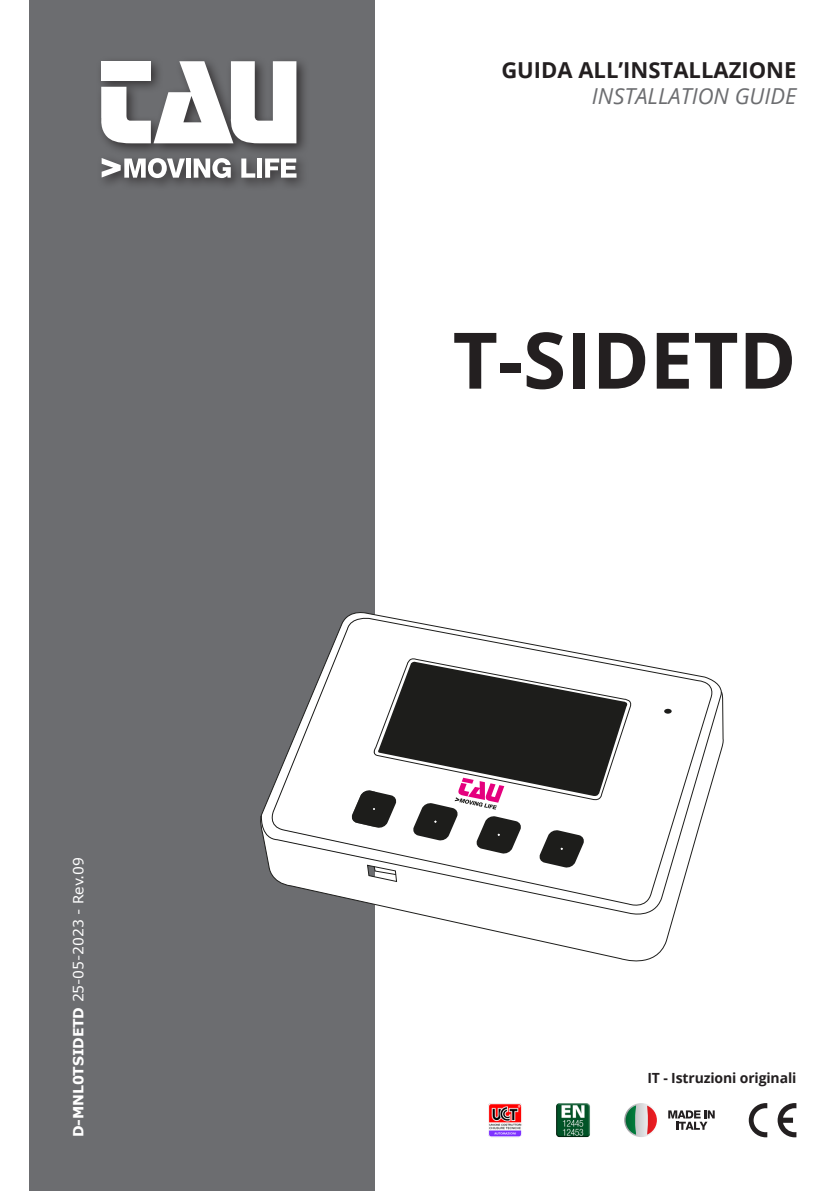
<style>
.page{position:relative;width:840px;height:1191px;background:#fff}
.page>*{position:absolute;margin:0;border:0;box-sizing:border-box;transform-origin:0 0}
.t1{font:700 78px "Open Sans";color:#231f20}
.t2{font:700 22px "Open Sans";color:#231f20}
.t3{font:italic 22px "Open Sans";color:#6c6d70}
.t4{font:14px "Verdana";letter-spacing:-.01em;color:#fff}
.t5{font:700 14px "Open Sans";letter-spacing:-.01em;color:#231f20}
.s1{font-weight:700}
</style>
<div class="page">
<svg style="left:668px;top:1110px;width:46px;height:19px"></svg>
<svg style="left:624px;top:1103px;width:34px;height:34px"></svg>
<img style="left:488px;top:1103px;width:33px;height:34px">
<img style="left:556px;top:1103px;width:34px;height:34px">
<svg style="left:748px;top:1103px;width:18px;height:34px"></svg>
<svg style="left:777px;top:1103px;width:19px;height:34px"></svg>
<div style="left:29px;top:0;width:345px;height:1191px;background:#6c6d70"></div>
<div style="left:95px;top:55px;width:215px;height:136px;background:#231f20;opacity:.75"></div>
<svg style="left:100px;top:61px;width:196px;height:82px"></svg>
<svg style="left:102px;top:158px;width:83px;height:20px"></svg>
<div style="left:186px;top:158px;width:5px;height:20px;background:#fff"></div>
<svg style="left:193px;top:158px;width:38px;height:20px"></svg>
<svg style="left:241px;top:158px;width:14px;height:20px"></svg>
<div style="left:257px;top:158px;width:5px;height:20px;background:#fff"></div>
<svg style="left:265px;top:158px;width:31px;height:20px"></svg>
<svg style="left:313px;top:616px;width:403px;height:74px"></svg>
<svg style="left:260px;top:690px;width:463px;height:280px"></svg>
<svg style="left:350px;top:657px;width:282px;height:225px"></svg>
<p class="t4" style="left:69px;top:1137px;width:282px;rotate:-90deg"><span class="s1">D-MNL0TSIDETD</span> 25-05-2023 - Rev.09</p>
<p class="t2" style="left:501px;top:55px;width:296px">GUIDA ALL’INSTALLAZIONE</p>
<p class="t3" style="left:591px;top:81px;width:206px">INSTALLATION GUIDE</p>
<p class="t1" style="left:452px;top:305px;width:345px">T-SIDETD</p>
<p class="t5" style="left:647px;top:1067px;width:150px">IT - Istruzioni originali</p>
</div>
